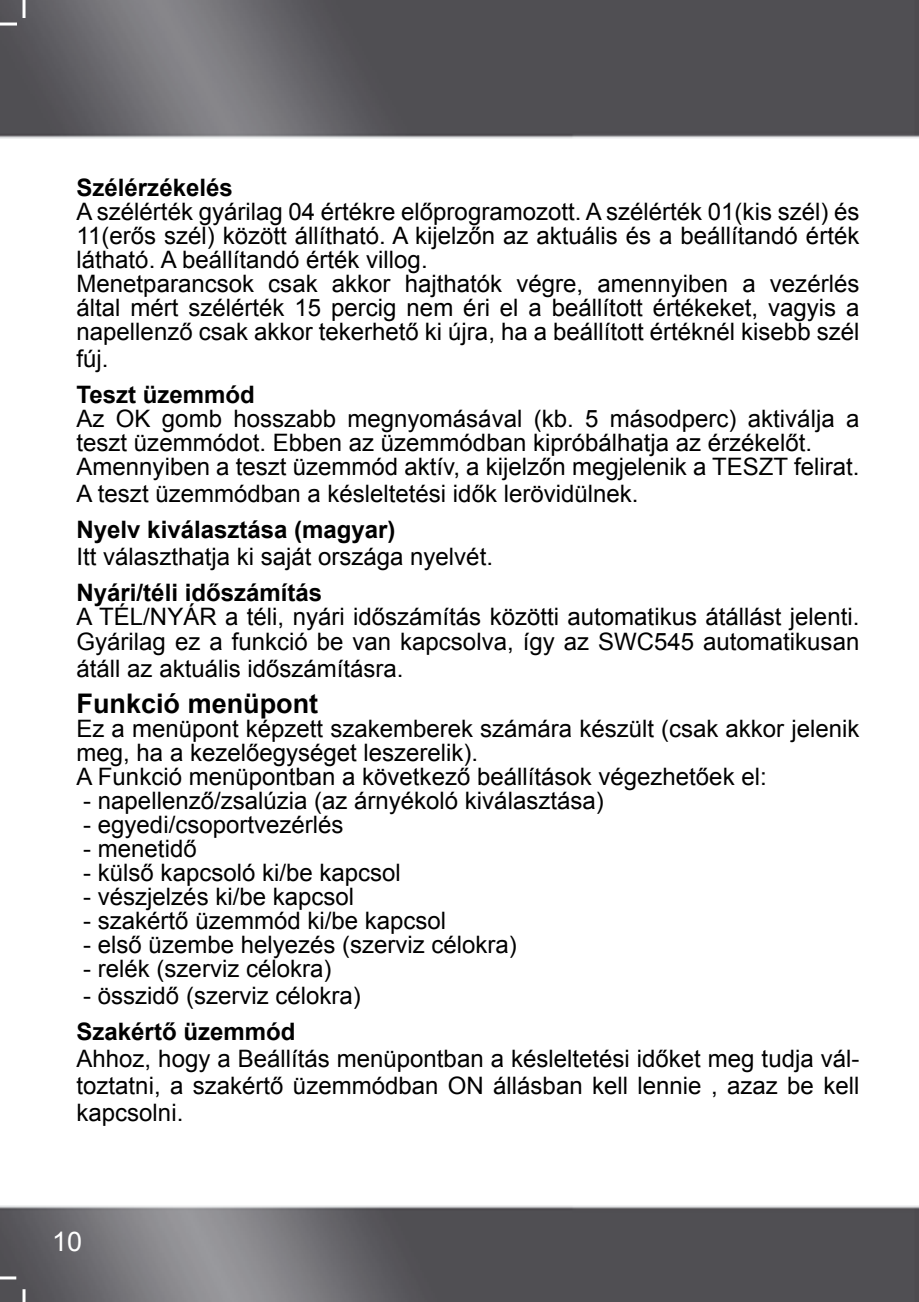
<style>
.page{position:relative;width:919px;height:1302px;background:#fff}
.page>*{position:absolute;margin:0;border:0;box-sizing:border-box;transform-origin:0 0}
.t1{font:700 27px "Arial";color:#000}
.t2{font:27px "Arial";color:#fff}
.t3{font:24px/24px "Arial";color:#000}
.t4{font:700 24px "Arial";color:#000}
</style>
<div class="page">
<img style="left:0;top:0;width:919px;height:1301px">
<hr style="left:0;top:1276px;width:16px;height:3px;background:#fff">
<hr style="left:0;top:23px;width:17px;height:3px;background:#fff">
<svg style="left:23px;top:1288px;width:3px;height:13px"></svg>
<hr style="left:23px;top:0;width:3px;height:18px;background:#fff">
<p class="t4" style="left:77px;top:172px;width:158px">Szélérzékelés</p>
<p class="t3" style="left:77px;top:200px;width:784px">A szélérték gyárilag 04 értékre előprogramozott. A szélérték 01(kis szél) és 11(erős szél) között állítható. A kijelzőn az aktuális és a beállítandó érték látható. A beállítandó érték villog.<br>Menetparancsok csak akkor hajthatók végre, amennyiben a vezérlés által mért szélérték 15 percig nem éri el a beállított értékeket, vagyis a napellenző csak akkor tekerhető ki újra, ha a beállított értéknél kisebb szél</p>
<p class="t3" style="left:77px;top:347px;width:34px">fúj.</p>
<p class="t4" style="left:77px;top:379px;width:180px">Teszt üzemmód</p>
<p class="t3" style="left:77px;top:407px;width:784px">Az OK gomb hosszabb megnyomásával (kb. 5 másodperc) aktiválja a teszt üzemmódot. Ebben az üzemmódban kipróbálhatja az érzékelőt.<br>Amennyiben a teszt üzemmód aktív, a kijelzőn megjelenik a TESZT felirat.</p>
<p class="t3" style="left:77px;top:482px;width:563px">A teszt üzemmódban a késleltetési idők lerövidülnek.</p>
<p class="t4" style="left:77px;top:514px;width:320px">Nyelv kiválasztása (magyar)</p>
<p class="t3" style="left:77px;top:545px;width:418px">Itt választhatja ki saját országa nyelvét.</p>
<p class="t4" style="left:77px;top:577px;width:247px">Nyári/téli időszámítás</p>
<p class="t3" style="left:77px;top:605px;width:784px">A TÉL/NYÁR a téli, nyári időszámítás közötti automatikus átállást jelenti.<br>Gyárilag ez a funkció be van kapcsolva, így az SWC545 automatikusan</p>
<p class="t3" style="left:77px;top:656px;width:328px">átáll az aktuális időszámításra.</p>
<p class="t1" style="left:77px;top:685px;width:243px">Funkció menüpont</p>
<p class="t3" style="left:77px;top:716px;width:784px">Ez a menüpont képzett szakemberek számára készült (csak akkor jelenik meg, ha a kezelőegységet leszerelik).<br>A Funkció menüpontban a következő beállítások végezhetőek el:</p>
<p class="t3" style="left:83px;top:788px;width:522px">- napellenző/zsalúzia (az árnyékoló kiválasztása)</p>
<p class="t3" style="left:83px;top:812px;width:262px">- egyedi/csoportvezérlés</p>
<p class="t3" style="left:83px;top:836px;width:115px">- menetidő</p>
<p class="t3" style="left:83px;top:860px;width:319px">- külső kapcsoló ki/be kapcsol</p>
<p class="t3" style="left:83px;top:884px;width:272px">- vészjelzés ki/be kapcsol</p>
<p class="t3" style="left:83px;top:908px;width:364px">- szakértő üzemmód ki/be kapcsol</p>
<p class="t3" style="left:83px;top:932px;width:435px">- első üzembe helyezés (szerviz célokra)</p>
<p class="t3" style="left:83px;top:956px;width:250px">- relék (szerviz célokra)</p>
<p class="t3" style="left:83px;top:983px;width:279px">- összidő (szerviz célokra)</p>
<p class="t4" style="left:77px;top:1015px;width:220px">Szakértő üzemmód</p>
<p class="t3" style="left:77px;top:1044px;width:784px;line-height:27px;text-align:justify">Ahhoz, hogy a Beállítás menüpontban a késleltetési időket meg tudja vál&shy;toztatni, a szakértő üzemmódban ON állásban kell lennie , azaz be kell kapcsolni.</p>
<p class="t2" style="left:52px;top:1223px;width:32px">10</p>
</div>
